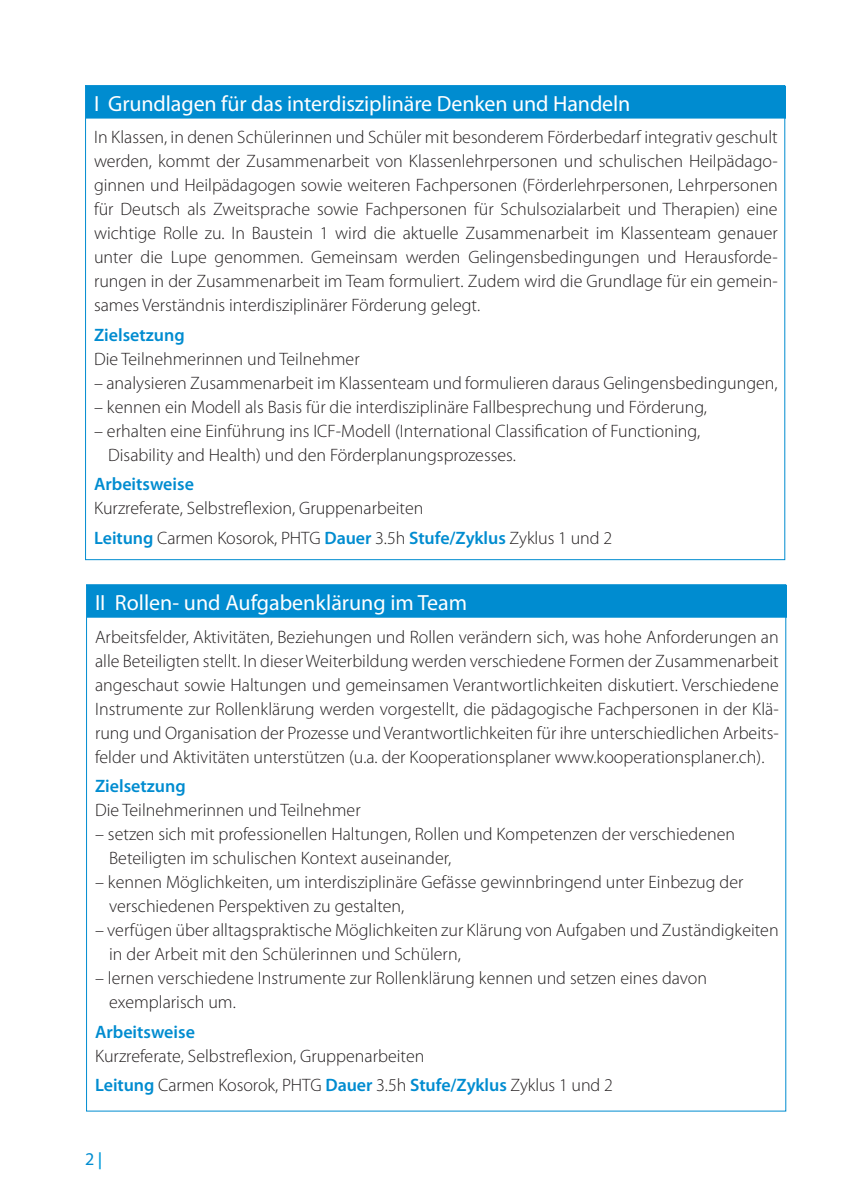
<style>
.page{position:relative;width:842px;height:1191px;background:#fff}
.page>*{position:absolute;margin:0;border:0;box-sizing:border-box;transform-origin:0 0}
.t1{font:22px "Myriad Pro";letter-spacing:-.005em;color:#fff}
.Lauftext{font:300 18px/24px "Myriad Pro";color:#231f20;text-align:justify}
.Lauftext-2{font:600 18px "Myriad Pro";color:#008cd0}
.t2{font:18px "Myriad Pro";color:#008cd0}
.s1{font-weight:600;color:#008cd0}
.s2{font-weight:600;font-size:17px;color:#069ddc}
</style>
<div class="page">
<div style="left:86px;top:86px;width:700px;height:33px;background:#008cd0"></div>
<div style="left:87px;top:585px;width:700px;height:32px;background:#008cd0"></div>
<p class="t1" style="left:94px;top:91px;width:538px">I Grundlagen für das interdisziplinäre Denken und Handeln</p>
<p class="Lauftext" style="left:94px;top:126px;width:685px">In Klassen, in denen Schülerinnen und Schüler mit besonderem Förderbedarf integrativ geschult werden, kommt der Zusammenarbeit von Klassenlehrpersonen und schulischen Heilpädago&shy;ginnen und Heilpädagogen sowie weiteren Fachpersonen (Förderlehrpersonen, Lehrpersonen für Deutsch als Zweitsprache sowie Fachpersonen für Schulsozialarbeit und Therapien) eine wichtige Rolle zu. In Baustein 1 wird die aktuelle Zusammenarbeit im Klassenteam genauer unter die Lupe genommen. Gemeinsam werden Gelingensbedingungen und Herausforde&shy;rungen in der Zusammenarbeit im Team formuliert. Zudem wird die Grundlage für ein gemein&shy;sames Verständnis interdisziplinärer Förderung gelegt.</p>
<p class="Lauftext-2" style="left:94px;top:325px;width:92px">Zielsetzung</p>
<p class="Lauftext" style="left:94px;top:347px;width:267px">Die Teilnehmerinnen und Teilnehmer</p>
<p class="Lauftext" style="left:94px;top:371px;width:685px">– analysieren Zusammenarbeit im Klassenteam und formulieren daraus Gelingensbedingungen,</p>
<p class="Lauftext" style="left:94px;top:395px;width:614px">– kennen ein Modell als Basis für die interdisziplinäre Fallbesprechung und Förderung,</p>
<p class="Lauftext" style="left:94px;top:419px;width:608px">– erhalten eine Einführung ins ICF-Modell (International Classification of Functioning,</p>
<p class="Lauftext" style="left:108px;top:443px;width:409px">Disability and Health) und den Förderplanungsprozesses.</p>
<p class="Lauftext-2" style="left:94px;top:474px;width:101px">Arbeitsweise</p>
<p class="Lauftext" style="left:94px;top:497px;width:331px">Kurzreferate, Selbstreflexion, Gruppenarbeiten</p>
<p class="Lauftext" style="left:94px;top:526px;width:520px"><span class="s1">Leitung</span> Carmen Kosorok, PHTG <span class="s1">Dauer</span> 3.5h <span class="s1">Stufe/Zyklus</span> Zyklus 1 und 2</p>
<p class="t1" style="left:95px;top:590px;width:373px">II Rollen- und Aufgabenklärung im Team</p>
<p class="Lauftext" style="left:95px;top:625px;width:685px">Arbeitsfelder, Aktivitäten, Beziehungen und Rollen verändern sich, was hohe Anforderungen an alle Beteiligten stellt. In dieser Weiterbildung werden verschiedene Formen der Zusammenarbeit angeschaut sowie Haltungen und gemeinsamen Verantwortlichkeiten diskutiert. Verschiedene Instrumente zur Rollenklärung werden vorgestellt, die pädagogische Fachpersonen in der Klä&shy;rung und Organisation der Prozesse und Verantwortlichkeiten für ihre unterschiedlichen Arbeits&shy;felder und Aktivitäten unterstützen (u.a. der Kooperationsplaner www.kooperationsplaner.ch).</p>
<p class="Lauftext-2" style="left:95px;top:776px;width:92px">Zielsetzung</p>
<p class="Lauftext" style="left:95px;top:798px;width:267px">Die Teilnehmerinnen und Teilnehmer</p>
<p class="Lauftext" style="left:95px;top:822px;width:642px">– setzen sich mit professionellen Haltungen, Rollen und Kompetenzen der verschiedenen</p>
<p class="Lauftext" style="left:109px;top:846px;width:344px">Beteiligten im schulischen Kontext auseinander,</p>
<p class="Lauftext" style="left:95px;top:870px;width:650px">– kennen Möglichkeiten, um interdisziplinäre Gefässe gewinnbringend unter Einbezug der</p>
<p class="Lauftext" style="left:109px;top:894px;width:297px">verschiedenen Perspektiven zu gestalten,</p>
<p class="Lauftext" style="left:95px;top:918px;width:685px">– verfügen über alltagspraktische Möglichkeiten zur Klärung von Aufgaben und Zuständigkeiten</p>
<p class="Lauftext" style="left:109px;top:942px;width:353px">in der Arbeit mit den Schülerinnen und Schülern,</p>
<p class="Lauftext" style="left:95px;top:966px;width:613px">– lernen verschiedene Instrumente zur Rollenklärung kennen und setzen eines davon</p>
<p class="Lauftext" style="left:109px;top:990px;width:128px">exemplarisch um.</p>
<p class="Lauftext-2" style="left:95px;top:1021px;width:101px">Arbeitsweise</p>
<p class="Lauftext" style="left:95px;top:1044px;width:331px">Kurzreferate, Selbstreflexion, Gruppenarbeiten</p>
<p class="Lauftext" style="left:95px;top:1073px;width:519px"><span class="s1">Leitung</span> Carmen Kosorok, PHTG <span class="s1">Dauer</span> 3.5h <span class="s1">Stufe/Zyklus</span> Zyklus 1 und 2</p>
<p class="t2" style="left:85px;top:1149px;width:19px">2 <span class="s2">|</span></p>
</div>
